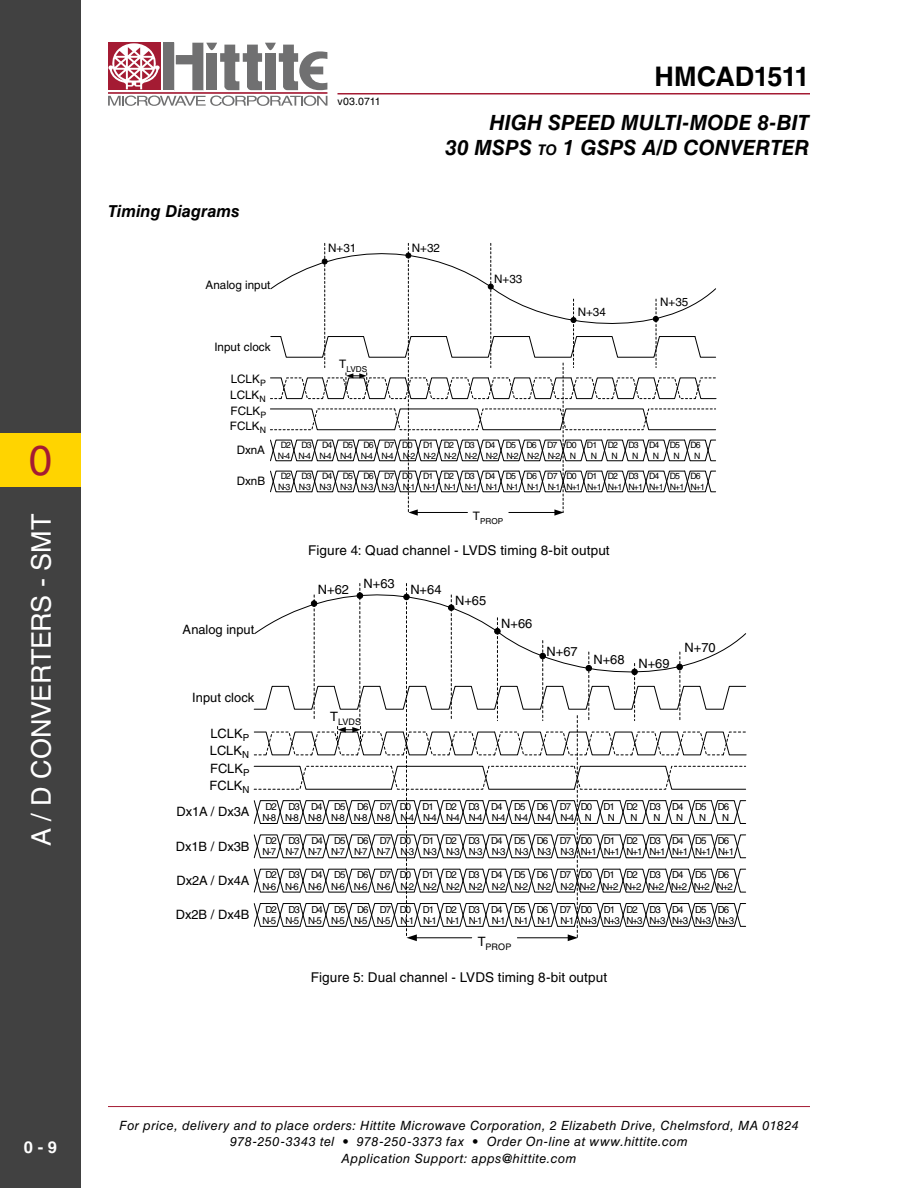
<style>
.page{position:relative;width:918px;height:1188px;background:#fff}
.page>*{position:absolute;margin:0;border:0;box-sizing:border-box;transform-origin:0 0}
.t1{font:42px "Helvetica LT Std";color:#a41b33}
.t2{font:27px "Helvetica LT Std";letter-spacing:-.015em;color:#fff}
.t3{font:700 27px "Helvetica LT Std";letter-spacing:-.02em;color:#000}
.t4{font:italic 700 21px/25.2px "Helvetica LT Std";color:#000;text-align:right}
.t5{font:italic 700 16.5px "Helvetica LT Std";color:#000}
.t6{font:700 16.5px "Helvetica LT Std";color:#fff}
.t7{font:13.5px "Helvetica LT Std";letter-spacing:.005em;color:#000}
.t8{font:12.9px/17.2px "Helvetica LT Std";color:#000;text-align:justify}
.t9{font:italic 12.75px/16.5px "Helvetica LT Std";letter-spacing:.035em;color:#000;text-align:center}
.t10{font:11.7px/15.6px "Helvetica LT Std";color:#000;text-align:justify}
.t11{font:10.5px "Helvetica LT Std";letter-spacing:-.01em;color:#000}
.t12{font:9.75px/11.4px "Helvetica LT Std";letter-spacing:-.1em;color:#000}
.t13{font:9px "Helvetica LT Std";letter-spacing:.005em;color:#000}
.t14{font:8.7px/10.4px "Helvetica LT Std";letter-spacing:-.1em;color:#000}
.t15{font:8.1px "Helvetica LT Std";letter-spacing:.005em;color:#000}
.s1{font-size:14.7px}
</style>
<div class="page">
<hr style="left:108px;top:1106px;width:702px;height:1px;background:#a41b33">
<div style="left:0;top:0;width:81px;height:1188px;background:#414141"></div>
<div style="left:0;top:433px;width:81px;height:54px;background:#ffd400"></div>
<div style="left:163px;top:43px;width:11px;height:47px;background:#707071"></div>
<div style="left:108px;top:43px;width:52px;height:47px;background:#a41b33"></div>
<hr style="left:108px;top:92px;width:219px;height:2px;background:#a41b33">
<svg style="left:176px;top:43px;width:151px;height:47px"></svg>
<svg style="left:108px;top:96px;width:219px;height:10px"></svg>
<svg style="left:108px;top:43px;width:52px;height:46px"></svg>
<hr style="left:338px;top:93px;width:472px;height:1px;background:#a41b33">
<svg style="left:270px;top:243px;width:446px;height:273px"></svg>
<svg style="left:253px;top:583px;width:494px;height:358px"></svg>
<h1 class="t1" style="left:29px;top:436px;width:25px">0</h1>
<h2 class="t2" style="left:26px;top:846px;width:333px;rotate:-90deg">A / D Converters - SMT</h2>
<p class="t11" style="left:338px;top:95px;width:44px">v03.0711</p>
<h2 class="t3" style="left:655px;top:60px;width:157px">HMCAD1511</h2>
<h3 class="t4" style="left:445px;top:109px;width:366px">HIGH SPEED MULTI-MODE 8-BIT<br>30 MSPS <span class="s1">to</span> 1 GSPS A/D CONVERTER</h3>
<h3 class="t5" style="left:108px;top:201px;width:133px">TIMING DIAGRAMS</h3>
<p class="t10" style="left:206px;top:277px;width:67px">Analog input</p>
<p class="t10" style="left:328px;top:241px;width:30px">N+31</p>
<p class="t10" style="left:412px;top:241px;width:30px">N+32</p>
<p class="t10" style="left:494px;top:272px;width:30px">N+33</p>
<p class="t10" style="left:578px;top:304px;width:30px">N+34</p>
<p class="t10" style="left:660px;top:294px;width:30px">N+35</p>
<p class="t10" style="left:214px;top:339px;width:58px">Input clock</p>
<p class="t10" style="left:230px;top:371px;width:38px">LCLK<sub>P </sub>LCLK<sub>N </sub>FCLK<sub>P </sub>FCLK<sub>N</sub></p>
<p class="t14" style="left:237px;top:450px;width:159px"><sup>DxnA</sup> N-4 N-4 N-4 N-4 N-4 N-4</p>
<p class="t15" style="left:339px;top:364px;width:30px"><sup>T</sup>LVDS</p>
<p class="t14" style="left:281px;top:440px;width:115px">D2 D3 D4 D5 D6 D7</p>
<p class="t14" style="left:281px;top:471px;width:115px">D2 D3 D4 D5 D6 D7</p>
<p class="t14" style="left:237px;top:481px;width:159px"><sup>DxnB</sup> N-3 N-3 N-3 N-3 N-3 N-3</p>
<p class="t14" style="left:402px;top:440px;width:300px">D0 D1 D2 D3 D4 D5 D6 D7 D0 D1 D2 D3 D4 D5 D6<br>N-2 N-2 N-2 N-2 N-2 N-2 N-2 N-2 N</p>
<p class="t14" style="left:591px;top:450px;width:8px">N</p>
<p class="t14" style="left:611px;top:450px;width:8px">N</p>
<p class="t14" style="left:632px;top:450px;width:8px">N</p>
<p class="t14" style="left:653px;top:450px;width:8px">N</p>
<p class="t14" style="left:673px;top:450px;width:8px">N</p>
<p class="t14" style="left:694px;top:450px;width:8px">N</p>
<p class="t14" style="left:402px;top:471px;width:304px">D0 D1 D2 D3 D4 D5 D6 D7 D0 D1 D2 D3 D4 D5 D6<br>N-1 N-1 N-1 N-1 N-1 N-1 N-1 N-1 N+1 N+1 N+1 N+1 N+1 N+1 N+1</p>
<p class="t15" style="left:473px;top:516px;width:32px"><sup>T</sup>PROP</p>
<h3 class="t7" style="left:308px;top:542px;width:303px">Figure 4: Quad channel - LVDS timing 8-bit output</h3>
<h3 class="t8" style="left:183px;top:620px;width:73px">Analog input</h3>
<h3 class="t8" style="left:318px;top:580px;width:33px">N+62</h3>
<h3 class="t8" style="left:364px;top:575px;width:33px">N+63</h3>
<h3 class="t8" style="left:410px;top:581px;width:33px">N+64</h3>
<h3 class="t8" style="left:455px;top:592px;width:33px">N+65</h3>
<h3 class="t8" style="left:501px;top:615px;width:33px">N+66</h3>
<h3 class="t8" style="left:547px;top:643px;width:33px">N+67</h3>
<h3 class="t8" style="left:593px;top:650px;width:33px">N+68</h3>
<h3 class="t8" style="left:638px;top:655px;width:33px">N+69</h3>
<h3 class="t8" style="left:685px;top:639px;width:33px">N+70</h3>
<h3 class="t8" style="left:192px;top:689px;width:64px">Input clock</h3>
<h3 class="t8" style="left:210px;top:725px;width:42px">LCLK<sub>P </sub>LCLK<sub>N </sub>FCLK<sub>P </sub>FCLK<sub>N</sub></h3>
<h3 class="t8" style="left:177px;top:803px;width:74px">Dx1A / Dx3A</h3>
<h3 class="t8" style="left:176px;top:838px;width:75px">Dx1B / Dx3B</h3>
<h3 class="t8" style="left:177px;top:872px;width:74px">Dx2A / Dx4A</h3>
<h3 class="t8" style="left:176px;top:906px;width:75px">Dx2B / Dx4B</h3>
<p class="t13" style="left:330px;top:717px;width:32px"><sup>T</sup>LVDS</p>
<p class="t12" style="left:266px;top:801px;width:127px">D2 D3 D4 D5 D6 D7</p>
<p class="t12" style="left:262px;top:812px;width:129px">N-8 N-8 N-8 N-8 N-8 N-8</p>
<p class="t12" style="left:400px;top:801px;width:331px">D0 D1 D2 D3 D4 D5 D6 D7 D0 D1 D2 D3 D4 D5 D6<br>N-4 N-4 N-4 N-4 N-4 N-4 N-4 N-4 N</p>
<p class="t12" style="left:608px;top:812px;width:8px">N</p>
<p class="t12" style="left:631px;top:812px;width:8px">N</p>
<p class="t12" style="left:653px;top:812px;width:8px">N</p>
<p class="t12" style="left:676px;top:812px;width:8px">N</p>
<p class="t12" style="left:699px;top:812px;width:8px">N</p>
<p class="t12" style="left:722px;top:812px;width:8px">N</p>
<p class="t12" style="left:263px;top:835px;width:473px;text-indent:137px">D0 D1 D2 D3 D4 D5 D6 D7 D0 D1 D2 D3 D4 D5 D6<br>N-7 N-7 N-7 N-7 N-7 N-7 N-3 N-3 N-3 N-3 N-3 N-3 N-3 N-3 N+1 N+1 N+1 N+1 N+1 N+1 N+1</p>
<p class="t12" style="left:266px;top:835px;width:127px">D2 D3 D4 D5 D6 D7</p>
<p class="t12" style="left:262px;top:869px;width:472px;text-indent:137px">D0 D1 D2 D3 D4 D5 D6 D7 D0 D1 D2 D3 D4 D5 D6<br>N-6 N-6 N-6 N-6 N-6 N-6 N-2 N-2 N-2 N-2 N-2 N-2 N-2 N-2 N+2 N+2 N+2 N+2 N+2 N+2 N+2</p>
<p class="t12" style="left:266px;top:869px;width:127px">D2 D3 D4 D5 D6 D7</p>
<p class="t12" style="left:263px;top:903px;width:473px;text-indent:137px">D0 D1 D2 D3 D4 D5 D6 D7 D0 D1 D2 D3 D4 D5 D6<br>N-5 N-5 N-5 N-5 N-5 N-5 N-1 N-1 N-1 N-1 N-1 N-1 N-1 N-1 N+3 N+3 N+3 N+3 N+3 N+3 N+3</p>
<p class="t12" style="left:266px;top:903px;width:127px">D2 D3 D4 D5 D6 D7</p>
<p class="t13" style="left:478px;top:942px;width:35px"><sup>T</sup>PROP</p>
<h3 class="t7" style="left:311px;top:969px;width:298px">Figure 5: Dual channel - LVDS timing 8-bit output</h3>
<h3 class="t6" style="left:24px;top:1138px;width:35px">0 - 9</h3>
<h3 class="t9" style="left:119px;top:1117px;width:681px">For price, delivery and to place orders: Hittite Microwave Corporation, 2 Elizabeth Drive, Chelmsford, MA 01824<br>978-250-3343 tel • 978-250-3373 fax • Order On-line at www.hittite.com<br>Application Support: apps@hittite.com</h3>
</div>
